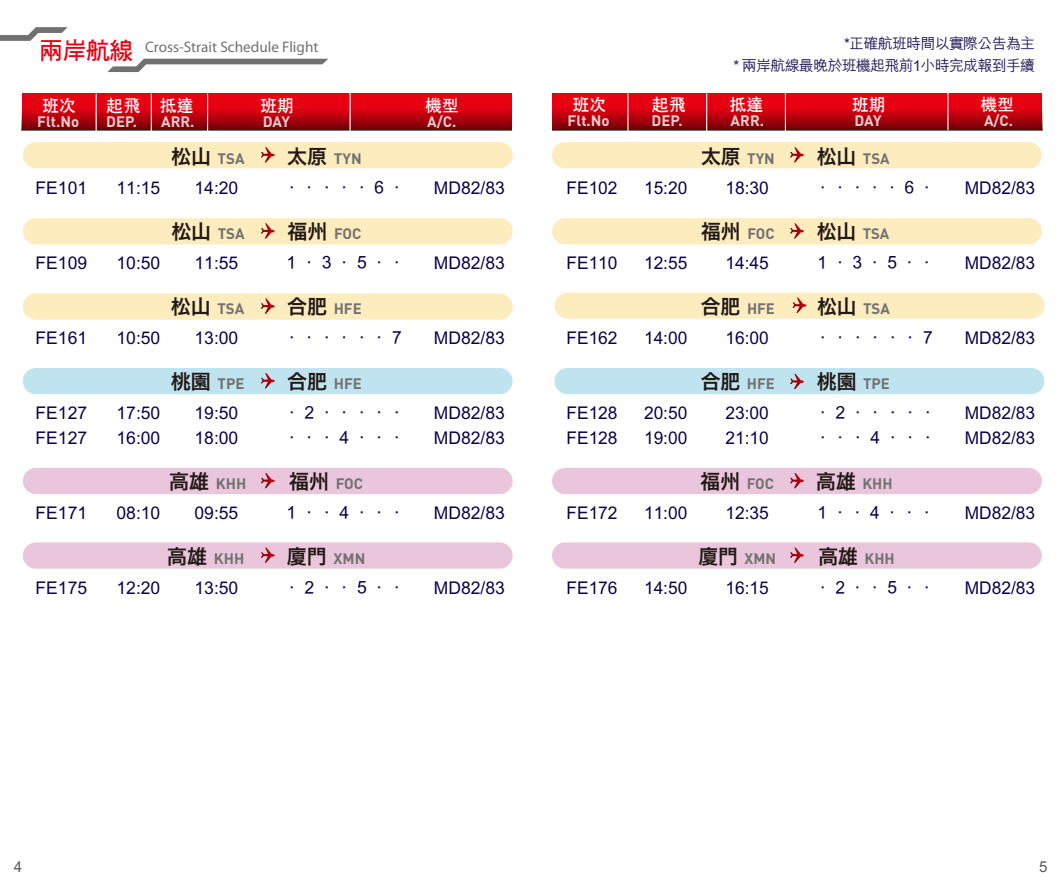
<style>
.page{position:relative;width:1063px;height:886px;background:#fff}
.page>*{position:absolute;margin:0;border:0;box-sizing:border-box;transform-origin:0 0}
.t1{font:700 17.5px "C Hei 2";color:#0d0148}
.t2{font:700 17.5px "C Hei 2";letter-spacing:-.025em;color:#fff}
.t3{font:15.25px "Myriad Pro";color:#727171}
.t4{font:700 15px "DIN";color:#727171}
.t5{font:700 15px "DIN";color:rgb(255 255 255/.8)}
.t6{font:500 15px/22.5px "M Hei";letter-spacing:-.05em;color:#0d0148;text-align:right}
.t7{font:500 15px "M Hei";color:#595757}
.s1{font-family:"DF Hei Bd HK BF";font-size:24.25px;color:#e60012}
.s2{font-family:"Hira Kaku Pro W6";font-weight:400;font-size:20px;color:#221815}
</style>
<div class="page">
<div style="left:23px;top:293px;width:490px;height:27px;background:#fcecbe;border-radius:13px"></div>
<svg style="left:261px;top:298px;width:14px;height:16px"></svg>
<div style="left:23px;top:368px;width:490px;height:26px;background:#c0e4ef;border-radius:13px"></div>
<svg style="left:261px;top:373px;width:14px;height:15px"></svg>
<div style="left:23px;top:468px;width:490px;height:26px;background:#eac6dd;border-radius:13px"></div>
<svg style="left:261px;top:473px;width:14px;height:15px"></svg>
<div style="left:23px;top:542px;width:490px;height:27px;background:#eac6dd;border-radius:13px"></div>
<svg style="left:261px;top:547px;width:14px;height:16px"></svg>
<svg style="left:0;top:27px;width:68px;height:14px"></svg>
<svg style="left:107px;top:59px;width:221px;height:13px"></svg>
<svg style="left:22px;top:94px;width:490px;height:36px;background:#c2000f"></svg>
<hr style="left:96px;top:94px;width:1px;height:38px;background:#fff">
<hr style="left:151px;top:94px;width:1px;height:38px;background:#fff">
<hr style="left:207px;top:94px;width:1px;height:38px;background:#fff">
<hr style="left:350px;top:93px;width:1px;height:38px;background:#fff">
<div style="left:23px;top:142px;width:490px;height:26px;background:#fcecbe;border-radius:13px"></div>
<svg style="left:261px;top:147px;width:14px;height:15px"></svg>
<div style="left:23px;top:218px;width:490px;height:26px;background:#fcecbe;border-radius:13px"></div>
<svg style="left:261px;top:223px;width:14px;height:16px"></svg>
<div style="left:552px;top:142px;width:490px;height:26px;background:#fcecbe;border-radius:13px"></div>
<svg style="left:790px;top:147px;width:14px;height:15px"></svg>
<div style="left:552px;top:218px;width:490px;height:26px;background:#fcecbe;border-radius:13px"></div>
<svg style="left:790px;top:223px;width:14px;height:16px"></svg>
<div style="left:555px;top:368px;width:489px;height:26px;background:#c0e4ef;border-radius:13px"></div>
<svg style="left:790px;top:374px;width:14px;height:15px"></svg>
<div style="left:555px;top:292px;width:489px;height:27px;background:#fcecbe;border-radius:13px"></div>
<svg style="left:793px;top:298px;width:13px;height:15px"></svg>
<div style="left:552px;top:468px;width:490px;height:26px;background:#eac6dd;border-radius:13px"></div>
<svg style="left:790px;top:473px;width:14px;height:15px"></svg>
<div style="left:552px;top:542px;width:490px;height:27px;background:#eac6dd;border-radius:13px"></div>
<svg style="left:790px;top:547px;width:14px;height:16px"></svg>
<svg style="left:552px;top:93px;width:490px;height:37px;background:#c2000f"></svg>
<hr style="left:627px;top:93px;width:2px;height:45px;background:#fff">
<hr style="left:706px;top:93px;width:1px;height:45px;background:#fff">
<hr style="left:785px;top:93px;width:1px;height:45px;background:#fff">
<hr style="left:947px;top:85px;width:2px;height:45px;background:#fff">
<p class="t3" style="left:39px;top:38px;width:281px"><span class="s1">兩岸航線</span> Cross-Strait Schedule Flight</p>
<p class="t2" style="left:42px;top:96px;width:36px">班次</p>
<p class="t2" style="left:106px;top:96px;width:90px">起飛 抵達</p>
<p class="t2" style="left:260px;top:96px;width:36px">班期</p>
<p class="t2" style="left:425px;top:96px;width:36px">機型</p>
<p class="t5" style="left:37px;top:111px;width:44px">Flt.No</p>
<p class="t5" style="left:106px;top:111px;width:33px">DEP.</p>
<p class="t5" style="left:161px;top:111px;width:35px">ARR.</p>
<p class="t5" style="left:263px;top:111px;width:29px">DAY</p>
<p class="t5" style="left:427px;top:111px;width:31px">A/C.</p>
<p class="t4" style="left:171px;top:149px;width:75px"><span class="s2">松山</span> TSA</p>
<p class="t4" style="left:287px;top:149px;width:76px"><span class="s2">太原</span> TYN</p>
<p class="t1" style="left:36px;top:178px;width:53px">FE101</p>
<p class="t1" style="left:117px;top:178px;width:45px">11:15</p>
<p class="t1" style="left:195px;top:178px;width:45px">14:20</p>
<p class="t1" style="left:283px;top:178px;width:124px">．．．．．６．</p>
<p class="t1" style="left:434px;top:178px;width:72px">MD82/83</p>
<p class="t4" style="left:171px;top:224px;width:75px"><span class="s2">松山</span> TSA</p>
<p class="t4" style="left:287px;top:224px;width:76px"><span class="s2">福州</span> FOC</p>
<p class="t1" style="left:36px;top:253px;width:53px">FE109</p>
<p class="t1" style="left:117px;top:253px;width:45px">10:50</p>
<p class="t1" style="left:195px;top:253px;width:45px">11:55</p>
<p class="t1" style="left:283px;top:253px;width:124px">１．３．５．．</p>
<p class="t1" style="left:434px;top:253px;width:72px">MD82/83</p>
<p class="t4" style="left:171px;top:299px;width:75px"><span class="s2">松山</span> TSA</p>
<p class="t4" style="left:287px;top:299px;width:76px"><span class="s2">合肥</span> HFE</p>
<p class="t1" style="left:36px;top:328px;width:53px">FE161</p>
<p class="t1" style="left:117px;top:328px;width:45px">10:50</p>
<p class="t1" style="left:195px;top:328px;width:45px">13:00</p>
<p class="t1" style="left:283px;top:328px;width:124px">．．．．．．７</p>
<p class="t1" style="left:434px;top:328px;width:72px">MD82/83</p>
<p class="t4" style="left:171px;top:374px;width:75px"><span class="s2">桃園</span> TPE</p>
<p class="t4" style="left:287px;top:374px;width:76px"><span class="s2">合肥</span> HFE</p>
<p class="t1" style="left:36px;top:403px;width:53px">FE127</p>
<p class="t1" style="left:117px;top:403px;width:45px">17:50</p>
<p class="t1" style="left:195px;top:403px;width:45px">19:50</p>
<p class="t1" style="left:283px;top:403px;width:124px">．２．．．．．</p>
<p class="t1" style="left:434px;top:403px;width:72px">MD82/83</p>
<p class="t1" style="left:36px;top:428px;width:53px">FE127</p>
<p class="t1" style="left:117px;top:428px;width:45px">16:00</p>
<p class="t1" style="left:195px;top:428px;width:45px">18:00</p>
<p class="t1" style="left:283px;top:428px;width:124px">．．．４．．．</p>
<p class="t1" style="left:434px;top:428px;width:72px">MD82/83</p>
<p class="t4" style="left:169px;top:474px;width:79px"><span class="s2">高雄</span> KHH</p>
<p class="t4" style="left:289px;top:474px;width:76px"><span class="s2">福州</span> FOC</p>
<p class="t1" style="left:36px;top:503px;width:53px">FE171</p>
<p class="t1" style="left:117px;top:503px;width:45px">08:10</p>
<p class="t1" style="left:195px;top:503px;width:45px">09:55</p>
<p class="t1" style="left:283px;top:503px;width:124px">１．．４．．．</p>
<p class="t1" style="left:434px;top:503px;width:72px">MD82/83</p>
<p class="t4" style="left:167px;top:549px;width:79px"><span class="s2">高雄</span> KHH</p>
<p class="t4" style="left:287px;top:549px;width:80px"><span class="s2">廈門</span> XMN</p>
<p class="t1" style="left:36px;top:578px;width:53px">FE175</p>
<p class="t1" style="left:117px;top:578px;width:45px">12:20</p>
<p class="t1" style="left:195px;top:578px;width:45px">13:50</p>
<p class="t1" style="left:283px;top:578px;width:124px">．２．．５．．</p>
<p class="t1" style="left:434px;top:578px;width:72px">MD82/83</p>
<p class="t6" style="left:733px;top:32px;width:303px">*正確航班時間以實際公告為主<br>* 兩岸航線最晚於班機起飛前1小時完成報到手續</p>
<p class="t2" style="left:572px;top:96px;width:36px">班次</p>
<p class="t2" style="left:651px;top:96px;width:36px">起飛</p>
<p class="t2" style="left:729px;top:96px;width:36px">抵達</p>
<p class="t2" style="left:852px;top:96px;width:36px">班期</p>
<p class="t2" style="left:980px;top:96px;width:36px">機型</p>
<p class="t5" style="left:568px;top:111px;width:44px">Flt.No</p>
<p class="t5" style="left:652px;top:111px;width:33px">DEP.</p>
<p class="t5" style="left:731px;top:111px;width:35px">ARR.</p>
<p class="t5" style="left:854px;top:111px;width:29px">DAY</p>
<p class="t5" style="left:984px;top:111px;width:31px">A/C.</p>
<p class="t4" style="left:701px;top:149px;width:75px"><span class="s2">太原</span> TYN</p>
<p class="t4" style="left:817px;top:149px;width:74px"><span class="s2">松山</span> TSA</p>
<p class="t1" style="left:567px;top:178px;width:53px">FE102</p>
<p class="t1" style="left:644px;top:178px;width:45px">15:20</p>
<p class="t1" style="left:726px;top:178px;width:45px">18:30</p>
<p class="t1" style="left:814px;top:178px;width:123px">．．．．．６．</p>
<p class="t1" style="left:965px;top:178px;width:72px">MD82/83</p>
<p class="t4" style="left:701px;top:224px;width:75px"><span class="s2">福州</span> FOC</p>
<p class="t4" style="left:817px;top:224px;width:74px"><span class="s2">松山</span> TSA</p>
<p class="t1" style="left:567px;top:253px;width:53px">FE110</p>
<p class="t1" style="left:644px;top:253px;width:45px">12:55</p>
<p class="t1" style="left:726px;top:253px;width:45px">14:45</p>
<p class="t1" style="left:814px;top:253px;width:123px">１．３．５．．</p>
<p class="t1" style="left:965px;top:253px;width:72px">MD82/83</p>
<p class="t4" style="left:701px;top:299px;width:76px"><span class="s2">合肥</span> HFE</p>
<p class="t4" style="left:817px;top:299px;width:74px"><span class="s2">松山</span> TSA</p>
<p class="t1" style="left:567px;top:328px;width:53px">FE162</p>
<p class="t1" style="left:644px;top:328px;width:45px">14:00</p>
<p class="t1" style="left:726px;top:328px;width:45px">16:00</p>
<p class="t1" style="left:814px;top:328px;width:124px">．．．．．．７</p>
<p class="t1" style="left:965px;top:328px;width:72px">MD82/83</p>
<p class="t4" style="left:701px;top:374px;width:76px"><span class="s2">合肥</span> HFE</p>
<p class="t4" style="left:817px;top:374px;width:74px"><span class="s2">桃園</span> TPE</p>
<p class="t1" style="left:567px;top:403px;width:53px">FE128</p>
<p class="t1" style="left:644px;top:403px;width:45px">20:50</p>
<p class="t1" style="left:726px;top:403px;width:45px">23:00</p>
<p class="t1" style="left:814px;top:403px;width:124px">．２．．．．．</p>
<p class="t1" style="left:965px;top:403px;width:72px">MD82/83</p>
<p class="t1" style="left:567px;top:428px;width:53px">FE128</p>
<p class="t1" style="left:644px;top:428px;width:45px">19:00</p>
<p class="t1" style="left:726px;top:428px;width:45px">21:10</p>
<p class="t1" style="left:814px;top:428px;width:124px">．．．４．．．</p>
<p class="t1" style="left:965px;top:428px;width:72px">MD82/83</p>
<p class="t4" style="left:701px;top:474px;width:75px"><span class="s2">福州</span> FOC</p>
<p class="t4" style="left:816px;top:474px;width:78px"><span class="s2">高雄</span> KHH</p>
<p class="t1" style="left:567px;top:503px;width:53px">FE172</p>
<p class="t1" style="left:644px;top:503px;width:45px">11:00</p>
<p class="t1" style="left:726px;top:503px;width:45px">12:35</p>
<p class="t1" style="left:814px;top:503px;width:123px">１．．４．．．</p>
<p class="t1" style="left:965px;top:503px;width:72px">MD82/83</p>
<p class="t4" style="left:698px;top:549px;width:79px"><span class="s2">廈門</span> XMN</p>
<p class="t4" style="left:818px;top:549px;width:78px"><span class="s2">高雄</span> KHH</p>
<p class="t1" style="left:567px;top:578px;width:53px">FE176</p>
<p class="t1" style="left:644px;top:578px;width:45px">14:50</p>
<p class="t1" style="left:726px;top:578px;width:45px">16:15</p>
<p class="t1" style="left:814px;top:578px;width:123px">．２．．５．．</p>
<p class="t1" style="left:965px;top:578px;width:72px">MD82/83</p>
<p class="t7" style="left:14px;top:858px;width:10px">4</p>
<p class="t7" style="left:1039px;top:858px;width:10px">5</p>
</div>
